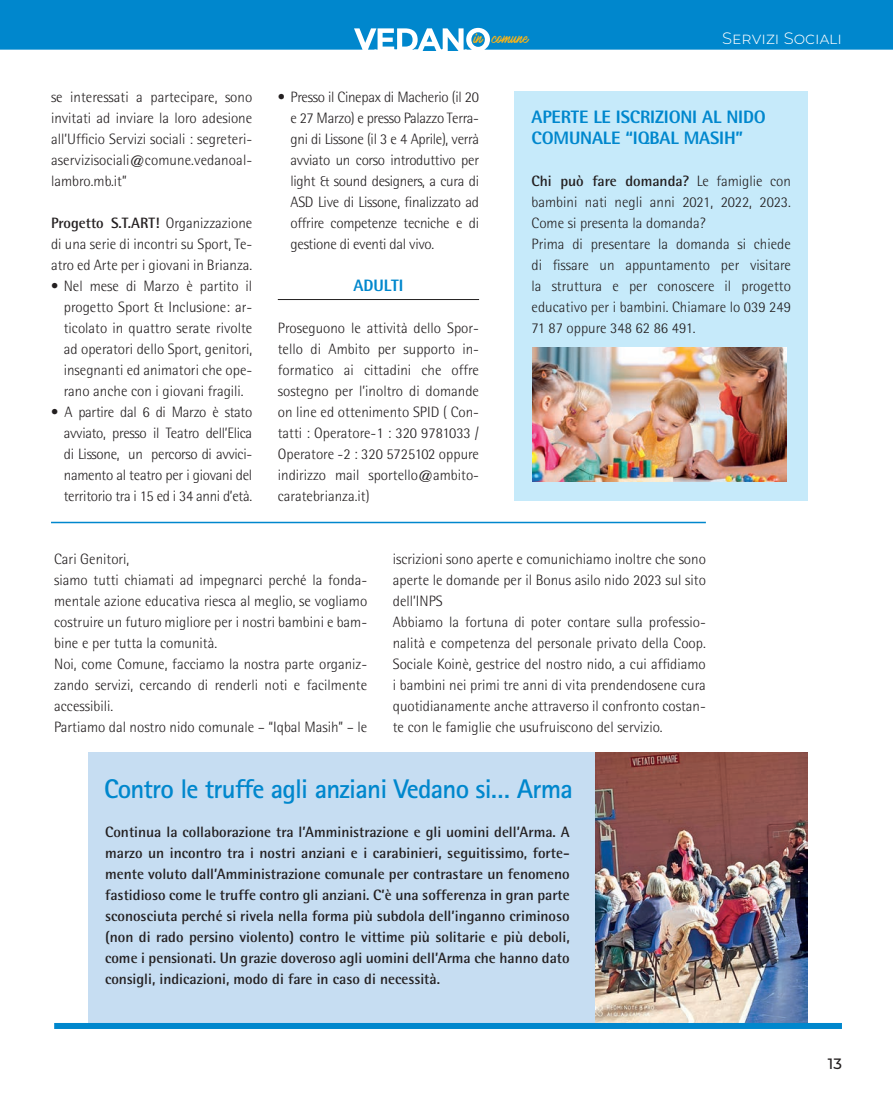
<style>
.page{position:relative;width:893px;height:1106px;background:#fff}
.page>*{position:absolute;margin:0;border:0;box-sizing:border-box;transform-origin:0 0}
.t1{font:700 27px "Rotis Sans Serif Std";letter-spacing:-.03em;color:#0087cd}
.t2{font:800 18px/21px "Rotis Semi Sans Std";letter-spacing:-.01em;color:#0087cd}
.t3{font:300 16.5px "Montserrat";color:#fff}
.t4{font:800 16.5px "Rotis Semi Sans Std";color:#0087cd}
.t5{font:300 15px/21px "Rotis Semi Sans Std";color:#231f20;text-align:justify}
.t6{font:700 15px/21px "Rotis Semi Sans Std";color:#231f20;text-align:justify}
.t7{font:500 15px "Montserrat";color:#231f20}
.t8{font:12.75px "Mark My Words";color:#fbb416}
.s1{font-weight:700}
</style>
<div class="page">
<div style="left:0;top:0;width:893px;height:50px;background:#0087cd"></div>
<svg style="left:0;top:28px;width:893px;height:23px"></svg>
<hr style="left:278px;top:299px;width:201px;height:1px;background:#231f20">
<img style="left:595px;top:753px;width:213px;height:270px">
<div style="left:88px;top:753px;width:507px;height:273px;background:#c6ddf2"></div>
<div style="left:54px;top:1023px;width:788px;height:6px;background:#0087cd"></div>
<hr style="left:51px;top:522px;width:655px;height:1px;background:#0087cd">
<div style="left:514px;top:91px;width:294px;height:410px;background:#c6eafa"></div>
<img style="left:533px;top:348px;width:254px;height:133px">
<p class="t5" style="left:51px;top:86px;width:203px">se interessati a partecipare, sono invitati ad inviare la loro adesione all’Ufficio Servizi sociali : segreteri&shy;aservizisociali@comune.vedanoal&shy;lambro.mb.it”</p>
<p class="t5" style="left:51px;top:212px;width:203px"><span class="s1">Progetto S.T.ART!</span> Organizzazione di una serie di incontri su Sport, Te&shy;atro ed Arte per i giovani in Brianza.</p>
<p class="t5" style="left:64px;top:275px;width:190px;text-indent:-13px">• Nel mese di Marzo è partito il progetto Sport &amp; Inclusione: ar&shy;ticolato in quattro serate rivolte ad operatori dello Sport, genitori, insegnanti ed animatori che ope&shy;rano anche con i giovani fragili.</p>
<p class="t5" style="left:64px;top:401px;width:190px;text-indent:-13px">• A partire dal 6 di Marzo è stato avviato, presso il Teatro dell’Elica di Lissone, un percorso di avvici&shy;namento al teatro per i giovani del territorio tra i 15 ed i 34 anni d’età.</p>
<p class="t8" style="left:474px;top:31px;width:56px">in comune</p>
<p class="t3" style="left:722px;top:27px;width:121px">Servizi Sociali</p>
<p class="t5" style="left:291px;top:86px;width:190px;text-indent:-13px">• Presso il Cinepax di Macherio (il 20 e 27 Marzo) e presso Palazzo Terra&shy;gni di Lissone (il 3 e 4 Aprile), verrà avviato un corso introduttivo per light &amp; sound designers, a cura di ASD Live di Lissone, finalizzato ad offrire competenze tecniche e di gestione di eventi dal vivo.</p>
<p class="t4" style="left:353px;top:274px;width:52px">ADULTI</p>
<p class="t5" style="left:278px;top:317px;width:203px">Proseguono le attività dello Spor&shy;tello di Ambito per supporto in&shy;formatico ai cittadini che offre sostegno per l’inoltro di domande on line ed ottenimento SPID ( Con&shy;tatti : Operatore-1 : 320 9781033 / Operatore -2 : 320 5725102 oppure indirizzo mail sportello@ambito&shy;caratebrianza.it)</p>
<p class="t2" style="left:531px;top:106px;width:236px">APERTE LE ISCRIZIONI AL NIDO<br>COMUNALE “IQBAL MASIH”</p>
<p class="t5" style="left:531px;top:170px;width:261px;text-align:left"><span class="s1">Chi può fare domanda?</span> Le famiglie con bambini nati negli anni 2021, 2022, 2023.<br>Come si presenta la domanda?<br>Prima di presentare la domanda si chiede di fissare un appuntamento per visitare la struttura e per conoscere il progetto educativo per i bambini. Chiamare lo 039 249<br>71 87 oppure 348 62 86 491.</p>
<p class="t5" style="left:54px;top:548px;width:315px;text-align:left">Cari Genitori,<br>siamo tutti chiamati ad impegnarci perché la fonda&shy;mentale azione educativa riesca al meglio, se vogliamo costruire un futuro migliore per i nostri bambini e bam&shy;bine e per tutta la comunità.<br>Noi, come Comune, facciamo la nostra parte organiz&shy;zando servizi, cercando di renderli noti e facilmente accessibili.<br>Partiamo dal nostro nido comunale – “Iqbal Masih” – le</p>
<p class="t5" style="left:393px;top:548px;width:315px;text-align:left">iscrizioni sono aperte e comunichiamo inoltre che sono aperte le domande per il Bonus asilo nido 2023 sul sito dell’INPS<br>Abbiamo la fortuna di poter contare sulla professio&shy;nalità e competenza del personale privato della Coop.<br>Sociale Koinè, gestrice del nostro nido, a cui affidiamo i bambini nei primi tre anni di vita prendendosene cura quotidianamente anche attraverso il confronto costan&shy;te con le famiglie che usufruiscono del servizio.</p>
<h1 class="t1" style="left:104px;top:771px;width:470px">Contro le truffe agli anziani Vedano si… Arma</h1>
<p class="t6" style="left:105px;top:821px;width:466px">Continua la collaborazione tra l’Amministrazione e gli uomini dell’Arma. A marzo un incontro tra i nostri anziani e i carabinieri, seguitissimo, forte&shy;mente voluto dall’Amministrazione comunale per contrastare un fenomeno fastidioso come le truffe contro gli anziani. C’è una sofferenza in gran parte sconosciuta perché si rivela nella forma più subdola dell’inganno criminoso (non di rado persino violento) contro le vittime più solitarie e più deboli, come i pensionati. Un grazie doveroso agli uomini dell’Arma che hanno dato consigli, indicazioni, modo di fare in caso di necessità.</p>
<p class="t7" style="left:828px;top:1053px;width:16px">13</p>
</div>
